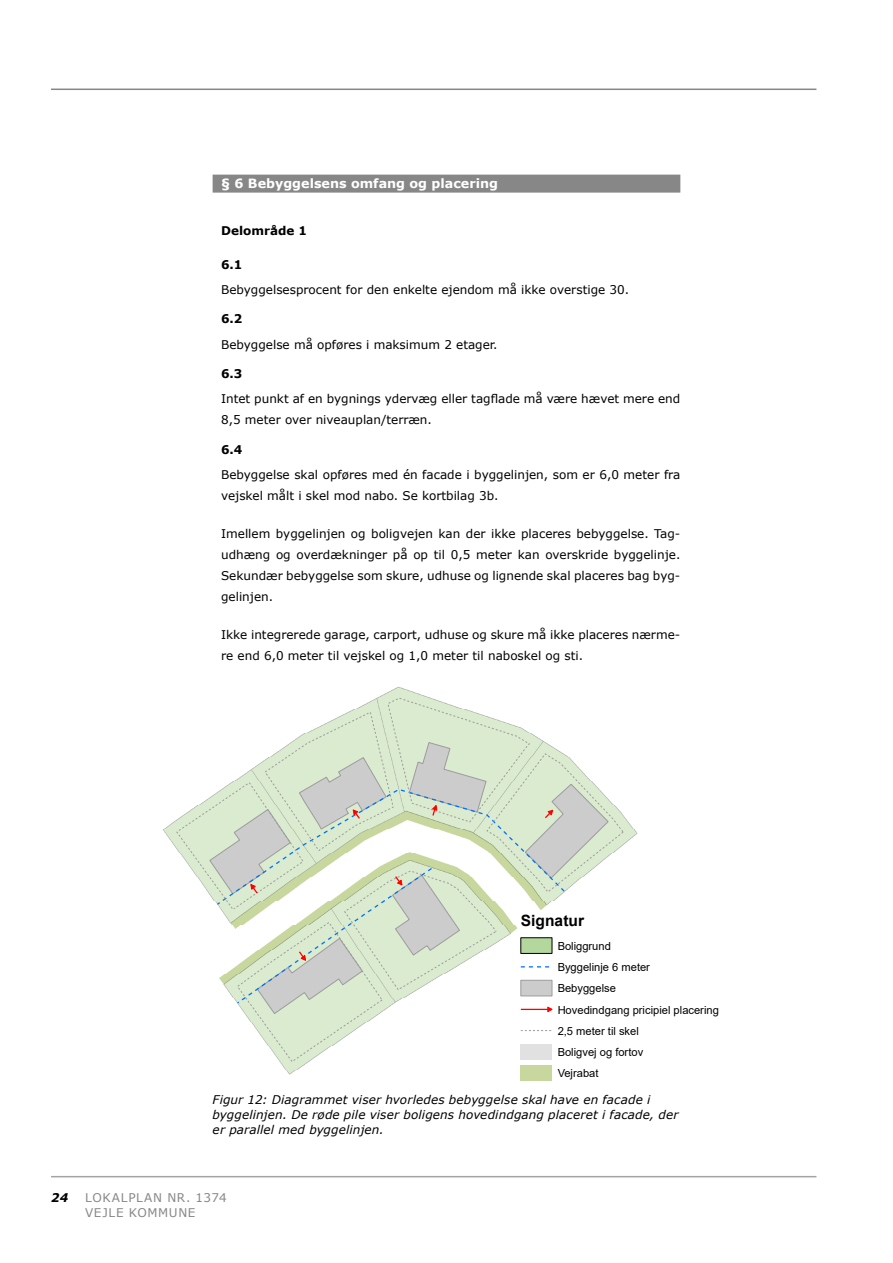
<style>
.page{position:relative;width:893px;height:1263px;background:#fff}
.page>*{position:absolute;margin:0;border:0;box-sizing:border-box;transform-origin:0 0}
.t1{font:700 15.45px "Arial";letter-spacing:.005em;color:#000}
.BESTEMMELSER_-_H3{font:700 12.75px "Verdana";color:#fff}
.BESTEMMELSER_-_Brødtekst{font:12px/21px "Verdana";color:#000}
.Billedtekst{font:italic 12px/15px "Verdana";letter-spacing:.01em;color:#000}
.t2{font:12px/15px "Verdana";letter-spacing:.055em;color:#878787}
.BESTEMMELSER_-_H4{font:700 12px "Verdana";color:#000}
.t3{font:italic 700 12px "Verdana";color:#000}
.t4{font:11.1px/21.3px "Arial";letter-spacing:-.005em;color:#000}
</style>
<div class="page">
<hr style="left:51px;top:89px;width:765px;height:1px;background:#878787">
<hr style="left:51px;top:1176px;width:765px;height:1px;background:#a3a3a3">
<div style="left:213px;top:175px;width:467px;height:18px;background:#878787"></div>
<img style="left:162px;top:687px;width:476px;height:394px">
<svg style="left:176px;top:698px;width:448px;height:364px"></svg>
<div style="left:521px;top:1044px;width:31px;height:16px;background:#e1e1e1"></div>
<div style="left:521px;top:1065px;width:31px;height:16px;background:#c7d79e"></div>
<h3 class="BESTEMMELSER_-_H3" style="left:221px;top:175px;width:278px">§ 6 Bebyggelsens omfang og placering</h3>
<h4 class="BESTEMMELSER_-_H4" style="left:221px;top:222px;width:87px">Delområde 1</h4>
<h4 class="BESTEMMELSER_-_H4" style="left:221px;top:256px;width:23px">6.1</h4>
<p class="BESTEMMELSER_-_Brødtekst" style="left:221px;top:279px;width:410px">Bebyggelsesprocent for den enkelte ejendom må ikke overstige 30.</p>
<h4 class="BESTEMMELSER_-_H4" style="left:221px;top:310px;width:23px">6.2</h4>
<p class="BESTEMMELSER_-_Brødtekst" style="left:221px;top:334px;width:278px">Bebyggelse må opføres i maksimum 2 etager.</p>
<h4 class="BESTEMMELSER_-_H4" style="left:221px;top:365px;width:23px">6.3</h4>
<p class="BESTEMMELSER_-_Brødtekst" style="left:221px;top:388px;width:461px">Intet punkt af en bygnings ydervæg eller tagflade må være hævet mere end<br>8,5 meter over niveauplan/terræn.</p>
<h4 class="BESTEMMELSER_-_H4" style="left:221px;top:441px;width:23px">6.4</h4>
<p class="BESTEMMELSER_-_Brødtekst" style="left:221px;top:464px;width:461px">Bebyggelse skal opføres med én facade i byggelinjen, som er 6,0 meter fra vejskel målt i skel mod nabo. Se kortbilag 3b.</p>
<p class="BESTEMMELSER_-_Brødtekst" style="left:221px;top:523px;width:461px;text-align:justify">Imellem byggelinjen og boligvejen kan der ikke placeres bebyggelse. Tag&shy;udhæng og overdækninger på op til 0,5 meter kan overskride byggelinje.<br>Sekundær bebyggelse som skure, udhuse og lignende skal placeres bag byg&shy;gelinjen.</p>
<p class="BESTEMMELSER_-_Brødtekst" style="left:221px;top:624px;width:461px">Ikke integrerede garage, carport, udhuse og skure må ikke placeres nærme&shy;re end 6,0 meter til vejskel og 1,0 meter til naboskel og sti.</p>
<p class="t1" style="left:521px;top:909px;width:65px">Signatur</p>
<p class="t4" style="left:558px;top:935px;width:163px">Boliggrund<br>Byggelinje 6 meter<br>Bebyggelse<br>Hovedindgang pricipiel placering<br>2,5 meter til skel<br>Boligvej og fortov<br>Vejrabat</p>
<p class="Billedtekst" style="left:213px;top:1092px;width:468px">Figur 12: Diagrammet viser hvorledes bebyggelse skal have en facade i byggelinjen. De røde pile viser boligens hovedindgang placeret i facade, der er parallel med byggelinjen.</p>
<p class="t3" style="left:51px;top:1189px;width:19px">24</p>
<p class="t2" style="left:85px;top:1190px;width:143px">LOKALPLAN NR. 1374<br>VEJLE KOMMUNE</p>
</div>
